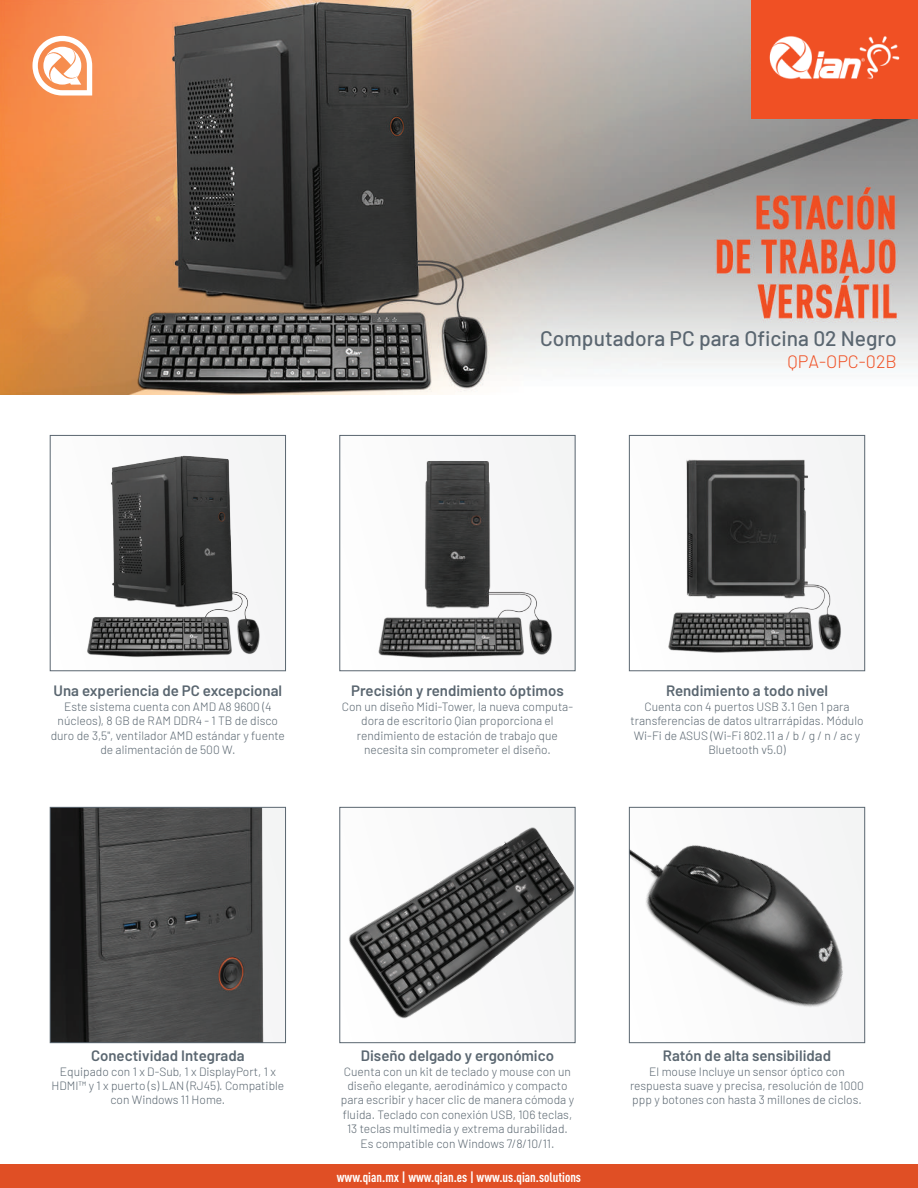
<style>
.page{position:relative;width:918px;height:1188px;background:#fff}
.page>*{position:absolute;margin:0;border:0;box-sizing:border-box;transform-origin:0 0}
.t1{font:500 21px "Barlow";color:#5a6670}
.t2{font:300 18px "Barlow";color:#f05024}
.t3{font:600 15px "Barlow";color:#5a6670}
.t4{font:700 condensed 13.5px "DIN Pro";color:#fff}
.t5{font:300 12px/14.4px "Barlow";color:#5a6670;text-align:center}
</style>
<div class="page">
<div style="left:0;top:1164px;width:918px;height:24px;background:#e04f25"></div>
<img style="left:0;top:0;width:918px;height:395px">
<img style="left:87px;top:437px;width:197px;height:221px">
<div style="left:50px;top:435px;width:236px;height:236px;border:1px solid #5a6670"></div>
<img style="left:378px;top:437px;width:196px;height:221px">
<div style="left:339px;top:435px;width:237px;height:236px;border:1px solid #5a6670"></div>
<img style="left:668px;top:437px;width:195px;height:216px">
<div style="left:629px;top:435px;width:236px;height:236px;border:1px solid #5a6670"></div>
<img style="left:52px;top:809px;width:232px;height:232px">
<div style="left:50px;top:807px;width:236px;height:236px;border:1px solid #5a6670"></div>
<svg style="left:33px;top:36px;width:59px;height:60px"></svg>
<div style="left:751px;top:0;width:167px;height:118px;background:#f05024"></div>
<img style="left:349px;top:809px;width:225px;height:210px">
<div style="left:339px;top:807px;width:237px;height:236px;border:1px solid #5a6670"></div>
<img style="left:631px;top:809px;width:232px;height:199px">
<div style="left:629px;top:807px;width:236px;height:236px;border:1px solid #5a6670"></div>
<img style="left:755px;top:36px;width:159px;height:83px">
<h1 class="t1" style="left:540px;top:323px;width:358px">Computadora PC para Oficina 02 Negro</h1>
<h2 class="t2" style="left:788px;top:348px;width:111px">QPA-OPC-02B</h2>
<p class="t3" style="left:54px;top:680px;width:230px">Una experiencia de PC excepcional</p>
<p class="t5" style="left:51px;top:698px;width:236px">Este sistema cuenta con AMD A8 9600 (4 núcleos), 8 GB de RAM DDR4 - 1 TB de disco duro de 3,5", ventilador AMD estándar y fuente de alimentación de 500 W.</p>
<p class="t3" style="left:351px;top:680px;width:214px">Precisión y rendimiento óptimos</p>
<p class="t5" style="left:342px;top:698px;width:233px">Con un diseño Midi-Tower, la nueva computa&shy;dora de escritorio Qian proporciona el rendimiento de estación de trabajo que necesita sin comprometer el diseño.</p>
<p class="t3" style="left:666px;top:680px;width:164px">Rendimiento a todo nivel</p>
<p class="t5" style="left:631px;top:698px;width:234px">Cuenta con 4 puertos USB 3.1 Gen 1 para transferencias de datos ultrarrápidas. Módulo Wi-Fi de ASUS (Wi-Fi 802.11 a / b / g / n / ac y Bluetooth v5.0)</p>
<p class="t3" style="left:91px;top:1045px;width:155px">Conectividad Integrada</p>
<p class="t5" style="left:51px;top:1063px;width:234px">Equipado con 1 x D-Sub, 1 x DisplayPort, 1 x<br>HDMI™ y 1 x puerto (s) LAN (RJ45). Compatible con Windows 11 Home.</p>
<p class="t3" style="left:361px;top:1045px;width:195px">Diseño delgado y ergonómico</p>
<p class="t5" style="left:341px;top:1063px;width:235px">Cuenta con un kit de teclado y mouse con un diseño elegante, aerodinámico y compacto para escribir y hacer clic de manera cómoda y fluida. Teclado con conexión USB, 106 teclas, 13 teclas multimedia y extrema durabilidad.<br>Es compatible con Windows 7/8/10/11.</p>
<p class="t4" style="left:337px;top:1167px;width:246px">www.qian.mx | www.qian.es | www.us.qian.solutions</p>
<p class="t3" style="left:663px;top:1045px;width:170px">Ratón de alta sensibilidad</p>
<p class="t5" style="left:630px;top:1063px;width:235px">El mouse Incluye un sensor óptico con respuesta suave y precisa, resolución de 1000 ppp y botones con hasta 3 millones de ciclos.</p>
</div>
